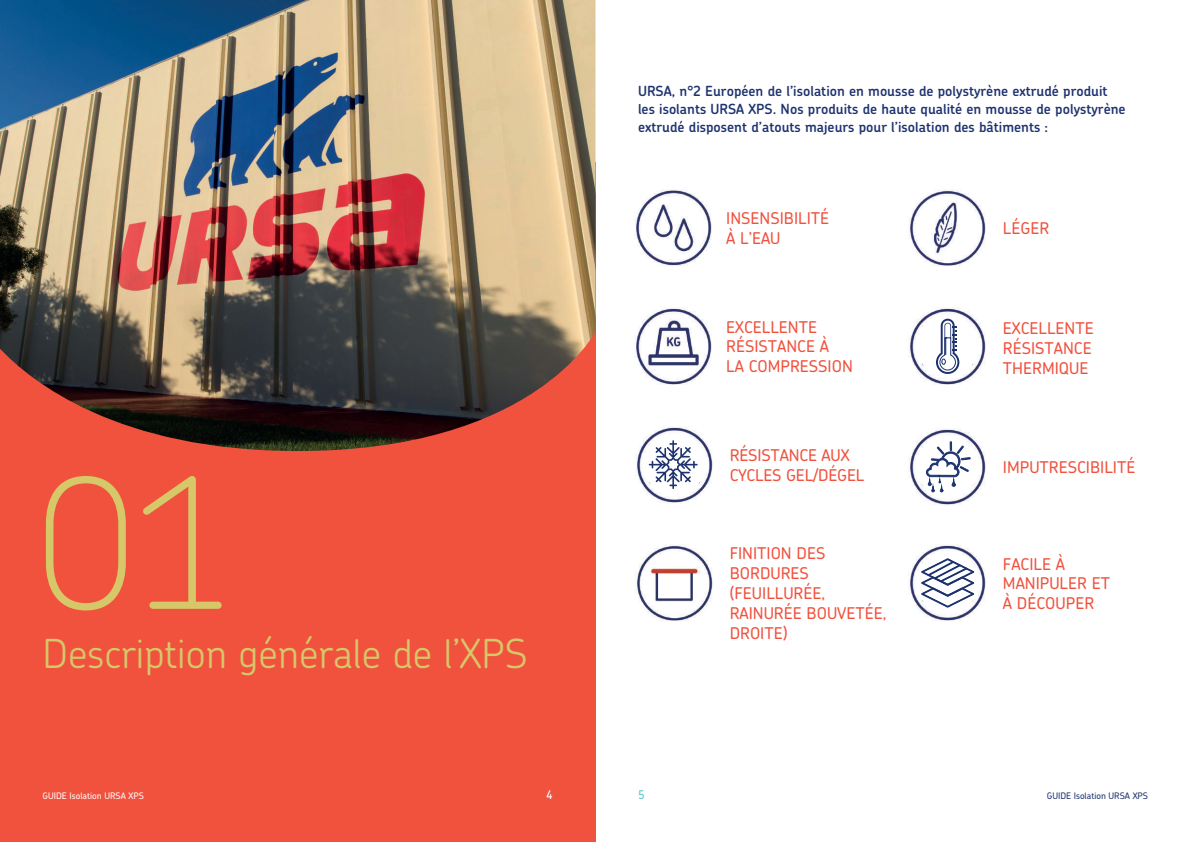
<style>
.page{position:relative;width:1191px;height:842px;background:#fff}
.page>*{position:absolute;margin:0;border:0;box-sizing:border-box;transform-origin:0 0}
.t1{font:100 180px "Chevin";color:#d6c769}
.t2{font:300 40px "Chevin";color:#d6c769}
.t3{font:500 16.2px/19.8px "Chevin";color:#f0523e}
.t4{font:600 14px/18px "Chevin";color:#1d326f}
.t5{font:500 12px "Chevin";color:#59c4c6}
.t6{font:500 12px "Chevin";color:#fff}
.t7{font:500 9px "Chevin";color:#1d326f}
.t8{font:500 9px "Chevin";color:#fff}
</style>
<div class="page">
<div style="left:0;top:163px;width:595px;height:679px;background:#f0523e"></div>
<img style="left:0;top:0;width:595px;height:451px">
<img style="left:634px;top:308px;width:78px;height:77px">
<img style="left:908px;top:190px;width:78px;height:76px">
<img style="left:636px;top:545px;width:77px;height:76px">
<img style="left:635px;top:190px;width:77px;height:76px">
<img style="left:908px;top:308px;width:78px;height:77px">
<div style="left:917px;top:316px;width:61px;height:61px;background:#fff;border-radius:50%"></div>
<img style="left:635px;top:426px;width:78px;height:77px">
<div style="left:643px;top:434px;width:62px;height:61px;background:#fff;border-radius:50%"></div>
<img style="left:908px;top:429px;width:78px;height:76px">
<div style="left:917px;top:436px;width:61px;height:62px;background:#fff;border-radius:50%"></div>
<img style="left:908px;top:544px;width:78px;height:77px">
<div style="left:917px;top:552px;width:61px;height:62px;background:#fff;border-radius:50%"></div>
<svg style="left:936px;top:319px;width:23px;height:55px"></svg>
<svg style="left:649px;top:440px;width:48px;height:49px"></svg>
<svg style="left:926px;top:436px;width:44px;height:56px"></svg>
<svg style="left:921px;top:558px;width:53px;height:50px"></svg>
<h1 class="t1" style="left:35px;top:429px;width:203px">01</h1>
<h2 class="t2" style="left:43px;top:628px;width:487px">Description générale de l’XPS</h2>
<p class="t8" style="left:43px;top:790px;width:103px">GUIDE Isolation URSA XPS</p>
<p class="t6" style="left:546px;top:787px;width:8px">4</p>
<p class="t4" style="left:638px;top:81px;width:489px">URSA, n°2 Européen de l’isolation en mousse de polystyrène extrudé produit les isolants URSA XPS. Nos produits de haute qualité en mousse de polystyrène extrudé disposent d’atouts majeurs pour l’isolation des bâtiments :</p>
<p class="t3" style="left:726px;top:208px;width:104px">INSENSIBILITÉ<br>À L’EAU</p>
<p class="t3" style="left:1003px;top:218px;width:48px">LÉGER</p>
<p class="t3" style="left:726px;top:317px;width:128px">EXCELLENTE<br>RÉSISTANCE À<br>LA COMPRESSION</p>
<p class="t3" style="left:1003px;top:318px;width:92px;text-align:justify">EXCELLENTE RÉSISTANCE THERMIQUE</p>
<p class="t3" style="left:729px;top:445px;width:136px">RÉSISTANCE AUX<br>CYCLES GEL/DÉGEL</p>
<p class="t3" style="left:729px;top:543px;width:158px">FINITION DES<br>BORDURES (FEUILLURÉE,<br>RAINURÉE BOUVETÉE,<br>DROITE)</p>
<p class="t3" style="left:1003px;top:457px;width:134px">IMPUTRESCIBILITÉ</p>
<p class="t3" style="left:1003px;top:553px;width:109px">FACILE À<br>MANIPULER ET<br>À DÉCOUPER</p>
<p class="t5" style="left:638px;top:787px;width:8px">5</p>
<p class="t7" style="left:1046px;top:790px;width:103px">GUIDE Isolation URSA XPS</p>
</div>
